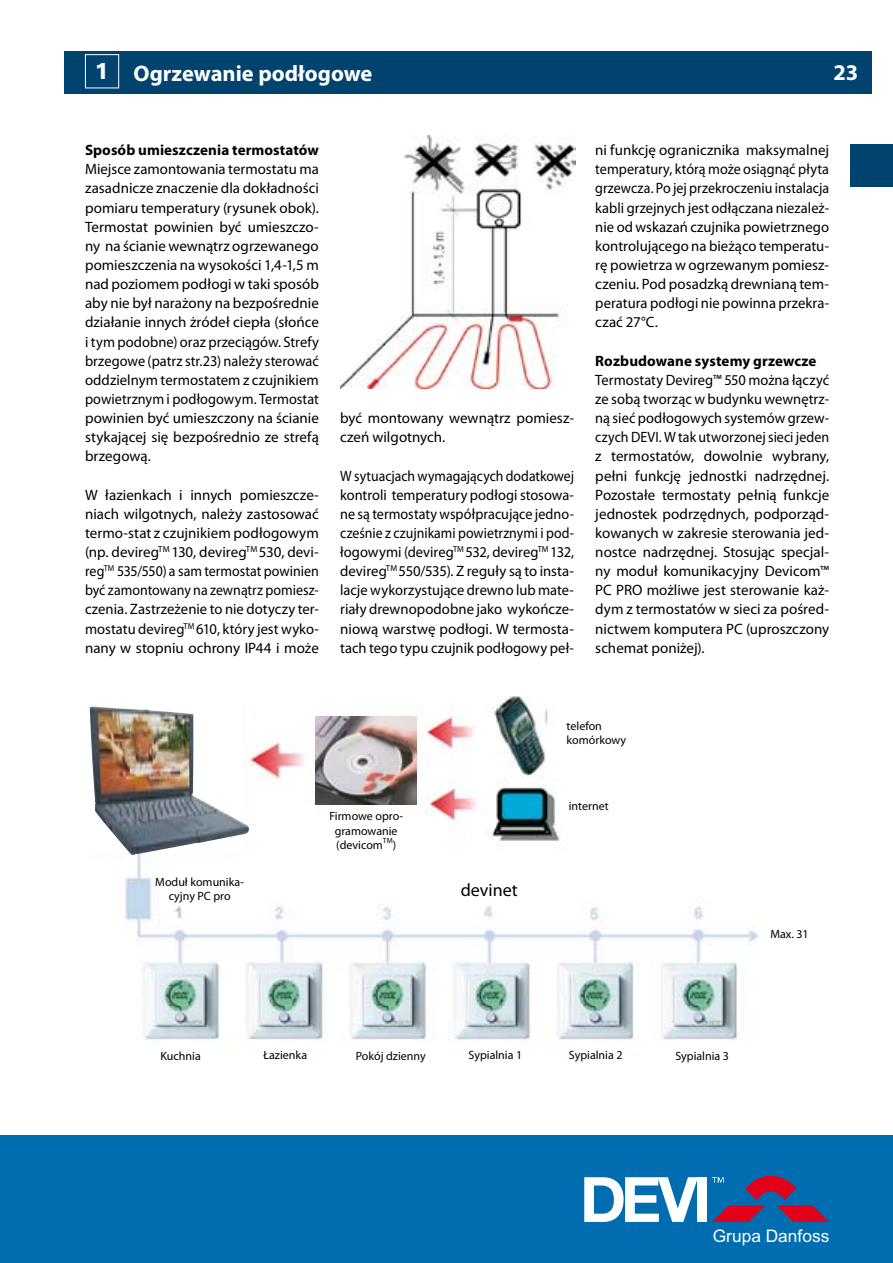
<style>
.page{position:relative;width:893px;height:1263px;background:#fff}
.page>*{position:absolute;margin:0;border:0;box-sizing:border-box;transform-origin:0 0}
.t1{font:700 22.5px "Myriad Pro";color:#fff}
.t2{font:18px "Myriad Pro";color:#000}
.t3{font:17.25px "Helvetica";color:#fff}
.t4{font:15px/19.2px "Myriad Pro";color:#000;text-align:justify}
.t5{font:15px/19.2px "Myriad Pro";color:#000;text-align:justify;scale:.96 1}
.t6{font:15px/19.2px "Myriad Pro";color:#000;text-align:justify;scale:.92 1}
.t7{font:700 15px "Myriad Pro";letter-spacing:.005em;color:#000}
.t8{font:12px/14.4px "Myriad Pro";color:#000}
.t9{font:7.5px "Myriad Pro";color:#000}
.s1{font-family:"Humanist 970 BT Bold C";font-weight:400;font-size:21px}
</style>
<div class="page">
<div style="left:64px;top:51px;width:808px;height:43px;background:#00436f"></div>
<div style="left:0;top:1135px;width:893px;height:128px;background:#006db0"></div>
<svg style="left:584px;top:1177px;width:113px;height:45px"></svg>
<div style="left:697px;top:1177px;width:10px;height:45px;background:#fff"></div>
<svg style="left:712px;top:1176px;width:117px;height:46px"></svg>
<div style="left:850px;top:145px;width:43px;height:42px;background:#00436f"></div>
<div style="left:85px;top:54px;width:34px;height:34px;border:1px solid #fff"></div>
<img style="left:89px;top:696px;width:670px;height:347px">
<img style="left:340px;top:136px;width:235px;height:253px">
<img style="left:90px;top:707px;width:159px;height:148px">
<img style="left:315px;top:716px;width:101px;height:89px">
<h1 class="t1" style="left:93px;top:59px;width:281px"><span class="s1">1</span> Ogrzewanie podłogowe</h1>
<h1 class="t1" style="left:833px;top:58px;width:24px">23</h1>
<p class="t7" style="left:85px;top:140px;width:235px">Sposób umieszczenia termostatów</p>
<p class="t4" style="left:85px;top:159px;width:235px">Miejsce zamontowania termostatu ma zasadnicze znaczenie dla dokładności pomiaru temperatury (rysunek obok).<br>Termostat powinien być umieszczo&shy;ny na ścianie wewnątrz ogrzewanego pomieszczenia na wysokości 1,4-1,5 m nad poziomem podłogi w taki sposób aby nie był narażony na bezpośrednie działanie innych żródeł ciepła (słońce i tym podobne) oraz przeciągów. Strefy brzegowe (patrz str.23) należy sterować oddzielnym termostatem z czujnikiem powietrznym i podłogowym. Termostat powinien być umieszczony na ścianie stykającej się bezpośrednio ze strefą brzegową.</p>
<p class="t4" style="left:85px;top:485px;width:235px">W łazienkach i innych pomieszcze&shy;niach wilgotnych, należy zastosować termo-stat z czujnikiem podłogowym (np. devireg<sup>TM</sup> 130, devireg<sup>TM</sup> 530, devi&shy;reg<sup>TM</sup> 535/550) a sam termostat powinien być zamontowany na zewnątrz pomiesz&shy;czenia. Zastrzeżenie to nie dotyczy ter&shy;mostatu devireg<sup>TM</sup> 610, który jest wyko&shy;nany w stopniu ochrony IP44 i może</p>
<p class="t4" style="left:340px;top:408px;width:235px">być montowany wewnątrz pomiesz&shy;czeń wilgotnych.</p>
<p class="t6" style="left:340px;top:466px;width:256px">W sytuacjach wymagających dodatkowej kontroli temperatury podłogi stosowa&shy;ne są termostaty współpracujące jedno&shy;cześnie z czujnikami powietrznymi i pod&shy;łogowymi (devireg<sup>TM</sup> 532, devireg<sup>TM</sup> 132, devireg<sup>TM</sup> 550/535). Z reguły są to insta&shy;lacje wykorzystujące drewno lub mate&shy;riały drewnopodobne jako wykończe&shy;niową warstwę podłogi. W termosta&shy;tach tego typu czujnik podłogowy peł-</p>
<p class="t4" style="left:595px;top:140px;width:235px">ni funkcję ogranicznika maksymalnej temperatury, którą może osiągnąć płyta grzewcza. Po jej przekroczeniu instalacja kabli grzejnych jest odłączana niezależ&shy;nie od wskazań czujnika powietrznego kontrolującego na bieżąco temperatu&shy;rę powietrza w ogrzewanym pomiesz&shy;czeniu. Pod posadzką drewnianą tem&shy;peratura podłogi nie powinna przekra&shy;czać 27°C.</p>
<p class="t7" style="left:595px;top:351px;width:223px">Rozbudowane systemy grzewcze</p>
<p class="t5" style="left:595px;top:370px;width:245px">Termostaty Devireg™ 550 można łączyć ze sobą tworząc w budynku wewnętrz&shy;ną sieć podłogowych systemów grzew&shy;czych DEVI. W tak utworzonej sieci jeden z termostatów, dowolnie wybrany, pełni funkcję jednostki nadrzędnej.<br>Pozostałe termostaty pełnią funkcje jednostek podrzędnych, podporząd&shy;kowanych w zakresie sterowania jed&shy;nostce nadrzędnej. Stosując specjal&shy;ny moduł komunikacyjny Devicom™ PC PRO możliwe jest sterowanie każ&shy;dym z termostatów w sieci za pośred&shy;nictwem komputera PC (uproszczony schemat poniżej).</p>
<p class="t8" style="left:335px;top:809px;width:70px;text-indent:-5px">Firmowe opro&shy;gramowanie (devicom</p>
<p class="t9" style="left:383px;top:836px;width:11px">TM</p>
<p class="t8" style="left:393px;top:838px;width:5px">)</p>
<p class="t8" style="left:567px;top:719px;width:61px">telefon komórkowy</p>
<p class="t8" style="left:569px;top:798px;width:41px">internet</p>
<p class="t8" style="left:155px;top:874px;width:90px;text-align:center">Moduł komunika&shy;cyjny PC pro</p>
<p class="t2" style="left:461px;top:879px;width:59px">devinet</p>
<p class="t8" style="left:770px;top:927px;width:40px">Max. 31</p>
<p class="t8" style="left:161px;top:1049px;width:42px">Kuchnia</p>
<p class="t8" style="left:263px;top:1048px;width:45px">Łazienka</p>
<p class="t8" style="left:356px;top:1049px;width:71px">Pokój dzienny</p>
<p class="t8" style="left:469px;top:1048px;width:55px">Sypialnia 1</p>
<p class="t8" style="left:569px;top:1048px;width:55px">Sypialnia 2</p>
<p class="t8" style="left:675px;top:1048px;width:55px">Sypialnia 3</p>
<p class="t3" style="left:713px;top:1225px;width:118px">Grupa Danfoss</p>
</div>
